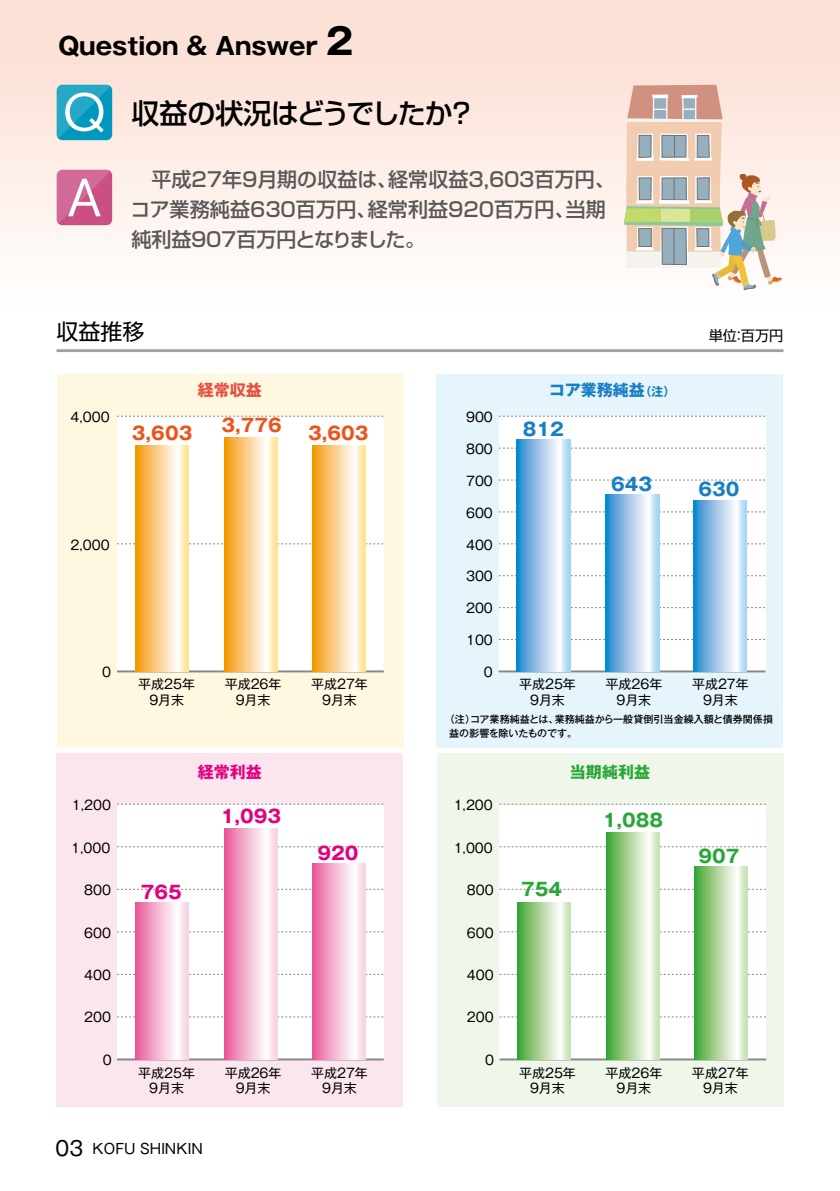
<style>
.page{position:relative;width:840px;height:1191px;background:#fff}
.page>*{position:absolute;margin:0;border:0;box-sizing:border-box;transform-origin:0 0}
.t1{font:500 28px "Shin Go Pro";letter-spacing:-.03em;color:#000}
.t2{font:700 24px "Gothic MB101 Pro";color:#000}
.t3{font:22px "Shin Go Pro";color:#000}
.t4{font:500 20px/30px "Shin Go Pro";letter-spacing:-.045em;color:#595757}
.t5{font:700 18px "Gothic MB101 Pro";color:#ea551a}
.t6{font:700 18px "Gothic MB101 Pro";color:#e4007f}
.t7{font:700 18px "Gothic MB101 Pro";color:#2aa738}
.t8{font:700 18px "Gothic MB101 Pro";color:#187fc4}
.t9{font:700 16px "Gothic MB101 Pro";color:#187fc4}
.t10{font:700 16px "Gothic MB101 Pro";color:#2aa738}
.t11{font:700 16px "Gothic MB101 Pro";color:#e4007f}
.t12{font:700 16px "Gothic MB101 Pro";color:#e94d40}
.t13{font:14.2px "Shin Go Pro";color:#000}
.t14{font:14px "Gothic MB101 Pro";color:#000}
.t15{font:13px/15.6px "Gothic MB101 Pro";color:#000;text-align:center}
.t16{font:500 10px/14px "Gothic MB101 Pro";letter-spacing:.005em;color:#000}
.s1{font-size:36px}
.s2{font-size:12px}
.s3{font-size:20px}
</style>
<div class="page">
<div style="left:56px;top:753px;width:347px;height:353px;background:#fbe6ef"></div>
<div style="left:436px;top:753px;width:347px;height:353px;background:#eff7ea"></div>
<div style="left:0;top:0;width:839px;height:380px;background:linear-gradient(to bottom,#fbddd1,#fff)"></div>
<hr style="left:56px;top:349px;width:727px;height:3px;background:#9fa0a0">
<div style="left:117px;top:804px;width:266px;height:255px;background:#fff"></div>
<svg style="left:117px;top:803px;width:266px;height:1px"></svg>
<svg style="left:117px;top:931px;width:266px;height:1px"></svg>
<svg style="left:117px;top:888px;width:266px;height:1px"></svg>
<svg style="left:117px;top:846px;width:266px;height:1px"></svg>
<svg style="left:117px;top:974px;width:266px;height:1px"></svg>
<svg style="left:117px;top:1016px;width:266px;height:1px"></svg>
<hr style="left:117px;top:1058px;width:266px;height:2px;background:#898989">
<div style="left:499px;top:804px;width:266px;height:255px;background:#fff"></div>
<hr style="left:499px;top:1058px;width:266px;height:2px;background:#898989">
<div style="left:57px;top:85px;width:55px;height:55px;background:#0099bd;border-radius:6px"></div>
<svg style="left:57px;top:85px;width:52px;height:52px"></svg>
<div style="left:57px;top:170px;width:55px;height:55px;background:#ca5084;border-radius:6px"></div>
<svg style="left:57px;top:170px;width:52px;height:52px"></svg>
<div style="left:57px;top:374px;width:346px;height:374px;background:#fff8e1"></div>
<div style="left:436px;top:374px;width:346px;height:374px;background:#e6f4fc"></div>
<div style="left:117px;top:416px;width:266px;height:255px;background:#fff"></div>
<svg style="left:117px;top:416px;width:266px;height:1px"></svg>
<svg style="left:117px;top:543px;width:266px;height:1px"></svg>
<hr style="left:117px;top:670px;width:266px;height:2px;background:#898989">
<div style="left:498px;top:416px;width:267px;height:255px;background:#fff"></div>
<svg style="left:498px;top:416px;width:267px;height:1px"></svg>
<svg style="left:498px;top:447px;width:267px;height:1px"></svg>
<svg style="left:498px;top:479px;width:267px;height:1px"></svg>
<svg style="left:498px;top:543px;width:267px;height:1px"></svg>
<svg style="left:498px;top:639px;width:267px;height:1px"></svg>
<svg style="left:498px;top:607px;width:267px;height:1px"></svg>
<svg style="left:498px;top:575px;width:267px;height:1px"></svg>
<svg style="left:498px;top:511px;width:267px;height:1px"></svg>
<hr style="left:498px;top:670px;width:267px;height:2px;background:#898989">
<svg style="left:516px;top:440px;width:53px;height:231px"></svg>
<svg style="left:605px;top:494px;width:53px;height:177px"></svg>
<svg style="left:693px;top:500px;width:53px;height:171px"></svg>
<svg style="left:135px;top:902px;width:53px;height:157px"></svg>
<svg style="left:224px;top:828px;width:53px;height:231px"></svg>
<svg style="left:312px;top:864px;width:53px;height:195px"></svg>
<svg style="left:135px;top:446px;width:53px;height:225px"></svg>
<svg style="left:224px;top:438px;width:53px;height:233px"></svg>
<svg style="left:312px;top:446px;width:53px;height:225px"></svg>
<svg style="left:499px;top:803px;width:266px;height:1px"></svg>
<svg style="left:499px;top:931px;width:266px;height:1px"></svg>
<svg style="left:500px;top:888px;width:265px;height:1px"></svg>
<svg style="left:499px;top:846px;width:266px;height:1px"></svg>
<svg style="left:499px;top:974px;width:266px;height:1px"></svg>
<svg style="left:499px;top:1016px;width:266px;height:1px"></svg>
<svg style="left:517px;top:902px;width:53px;height:157px"></svg>
<svg style="left:606px;top:832px;width:53px;height:227px"></svg>
<svg style="left:694px;top:866px;width:53px;height:193px"></svg>
<svg style="left:624px;top:85px;width:157px;height:205px"></svg>
<h2 class="t2" style="left:58px;top:26px;width:296px">Question &amp; Answer <span class="s1">2</span></h2>
<h1 class="t1" style="left:131px;top:90px;width:345px">収益の状況はどうでしたか？</h1>
<h3 class="t4" style="left:130px;top:162px;width:485px">　平成２７年９月期の収益は、経常収益３，６０３百万円、コア業務純益６３０百万円、経常利益９２０百万円、当期純利益９０７百万円となりました。</h3>
<h3 class="t3" style="left:56px;top:313px;width:90px">収益推移</h3>
<p class="t13" style="left:708px;top:324px;width:76px">単位：百万円</p>
<p class="t12" style="left:198px;top:376px;width:66px">経常収益</p>
<p class="t9" style="left:549px;top:376px;width:128px">コア業務純益<span class="s2">（注）</span></p>
<p class="t15" style="left:71px;top:408px;width:40px">4,000</p>
<h3 class="t5" style="left:132px;top:418px;width:62px">3,603</h3>
<h3 class="t5" style="left:221px;top:410px;width:62px">3,776</h3>
<h3 class="t5" style="left:308px;top:418px;width:62px">3,603</h3>
<p class="t15" style="left:71px;top:535px;width:40px">2,000</p>
<p class="t15" style="left:466px;top:408px;width:28px">900</p>
<p class="t15" style="left:466px;top:439px;width:28px">800</p>
<p class="t15" style="left:466px;top:471px;width:28px">700</p>
<p class="t15" style="left:466px;top:503px;width:28px">600</p>
<p class="t15" style="left:466px;top:535px;width:28px">400</p>
<h3 class="t8" style="left:522px;top:414px;width:42px">812</h3>
<h3 class="t8" style="left:610px;top:469px;width:42px">643</h3>
<h3 class="t8" style="left:698px;top:474px;width:42px">630</h3>
<p class="t15" style="left:466px;top:567px;width:28px">300</p>
<p class="t15" style="left:466px;top:598px;width:28px">200</p>
<p class="t15" style="left:466px;top:630px;width:28px">100</p>
<p class="t15" style="left:102px;top:662px;width:10px">0</p>
<p class="t15" style="left:138px;top:674px;width:58px">平成25年<br>9月末</p>
<p class="t15" style="left:224px;top:674px;width:58px">平成26年<br>9月末</p>
<p class="t15" style="left:311px;top:674px;width:58px">平成27年<br>9月末</p>
<p class="t15" style="left:483px;top:662px;width:10px">0</p>
<p class="t15" style="left:519px;top:674px;width:58px">平成25年<br>9月末</p>
<p class="t15" style="left:605px;top:674px;width:58px">平成26年<br>9月末</p>
<p class="t15" style="left:691px;top:674px;width:58px">平成27年<br>9月末</p>
<p class="t16" style="left:449px;top:711px;width:325px;text-indent:-4px">（注）コア業務純益とは、業務純益から一般貸倒引当金繰入額と債券関係損益の影響を除いたものです。</p>
<p class="t11" style="left:198px;top:759px;width:65px">経常利益</p>
<p class="t10" style="left:569px;top:759px;width:81px">当期純利益</p>
<p class="t15" style="left:70px;top:795px;width:43px">１,200</p>
<h3 class="t6" style="left:221px;top:801px;width:62px">1,093</h3>
<p class="t15" style="left:453px;top:795px;width:40px">1,200</p>
<h3 class="t7" style="left:602px;top:805px;width:62px">1,088</h3>
<p class="t15" style="left:71px;top:838px;width:40px">1,000</p>
<h3 class="t6" style="left:317px;top:837px;width:42px">920</h3>
<p class="t15" style="left:453px;top:838px;width:40px">1,000</p>
<h3 class="t7" style="left:698px;top:841px;width:42px">907</h3>
<p class="t15" style="left:84px;top:880px;width:28px">800</p>
<h3 class="t6" style="left:141px;top:877px;width:42px">765</h3>
<p class="t15" style="left:466px;top:880px;width:28px">800</p>
<h3 class="t7" style="left:521px;top:874px;width:42px">754</h3>
<p class="t15" style="left:84px;top:923px;width:28px">600</p>
<p class="t15" style="left:466px;top:923px;width:28px">600</p>
<p class="t15" style="left:84px;top:965px;width:28px">400</p>
<p class="t15" style="left:466px;top:965px;width:28px">400</p>
<p class="t15" style="left:84px;top:1007px;width:28px">200</p>
<p class="t15" style="left:466px;top:1008px;width:28px">200</p>
<p class="t15" style="left:103px;top:1050px;width:10px">0</p>
<p class="t15" style="left:485px;top:1050px;width:10px">0</p>
<p class="t15" style="left:138px;top:1063px;width:58px">平成25年<br>9月末</p>
<p class="t15" style="left:224px;top:1063px;width:58px">平成26年<br>9月末</p>
<p class="t15" style="left:311px;top:1063px;width:58px">平成27年<br>9月末</p>
<p class="t15" style="left:519px;top:1063px;width:58px">平成25年<br>9月末</p>
<p class="t15" style="left:605px;top:1063px;width:58px">平成26年<br>9月末</p>
<p class="t15" style="left:691px;top:1063px;width:58px">平成27年<br>9月末</p>
<p class="t14" style="left:56px;top:1137px;width:149px"><span class="s3">03</span> KOFU SHINKIN</p>
</div>
